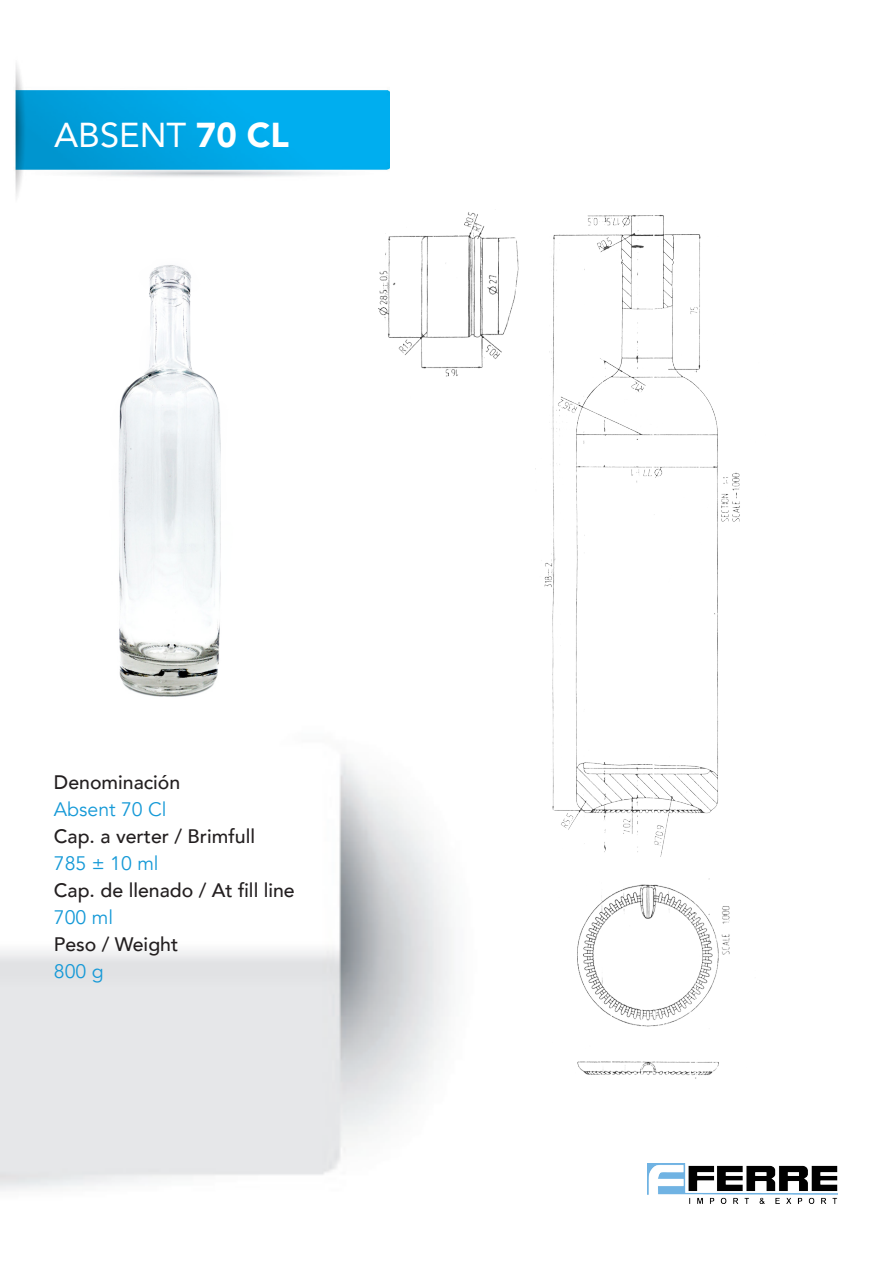
<style>
.page{position:relative;width:893px;height:1263px;background:#fff}
.page>*{position:absolute;margin:0;border:0;box-sizing:border-box;transform-origin:0 0}
.t1{font:34.5px "Avenir";color:#fff}
.t2{font:500 19.5px "Avenir";color:#231f20}
.t3{font:19.5px "Avenir";color:#1599d7}
.s1{font-weight:900}
</style>
<div class="page">
<img style="left:15px;top:63px;width:375px;height:134px">
<img style="left:647px;top:1163px;width:191px;height:40px">
<img style="left:341px;top:196px;width:399px;height:887px">
<img style="left:119px;top:265px;width:102px;height:432px">
<p class="t1" style="left:54px;top:108px;width:237px">ABSENT <span class="s1">70 CL</span></p>
<p class="t2" style="left:54px;top:766px;width:128px">Denominación</p>
<p class="t3" style="left:54px;top:798px;width:114px">Absent 70 Cl</p>
<p class="t2" style="left:54px;top:820px;width:203px">Cap. a verter / Brimfull</p>
<p class="t3" style="left:54px;top:852px;width:106px">785 ± 10 ml</p>
<p class="t2" style="left:54px;top:874px;width:242px">Cap. de llenado / At fill line</p>
<p class="t3" style="left:54px;top:906px;width:61px">700 ml</p>
<p class="t2" style="left:54px;top:928px;width:126px">Peso / Weight</p>
<p class="t3" style="left:54px;top:960px;width:51px">800 g</p>
</div>
